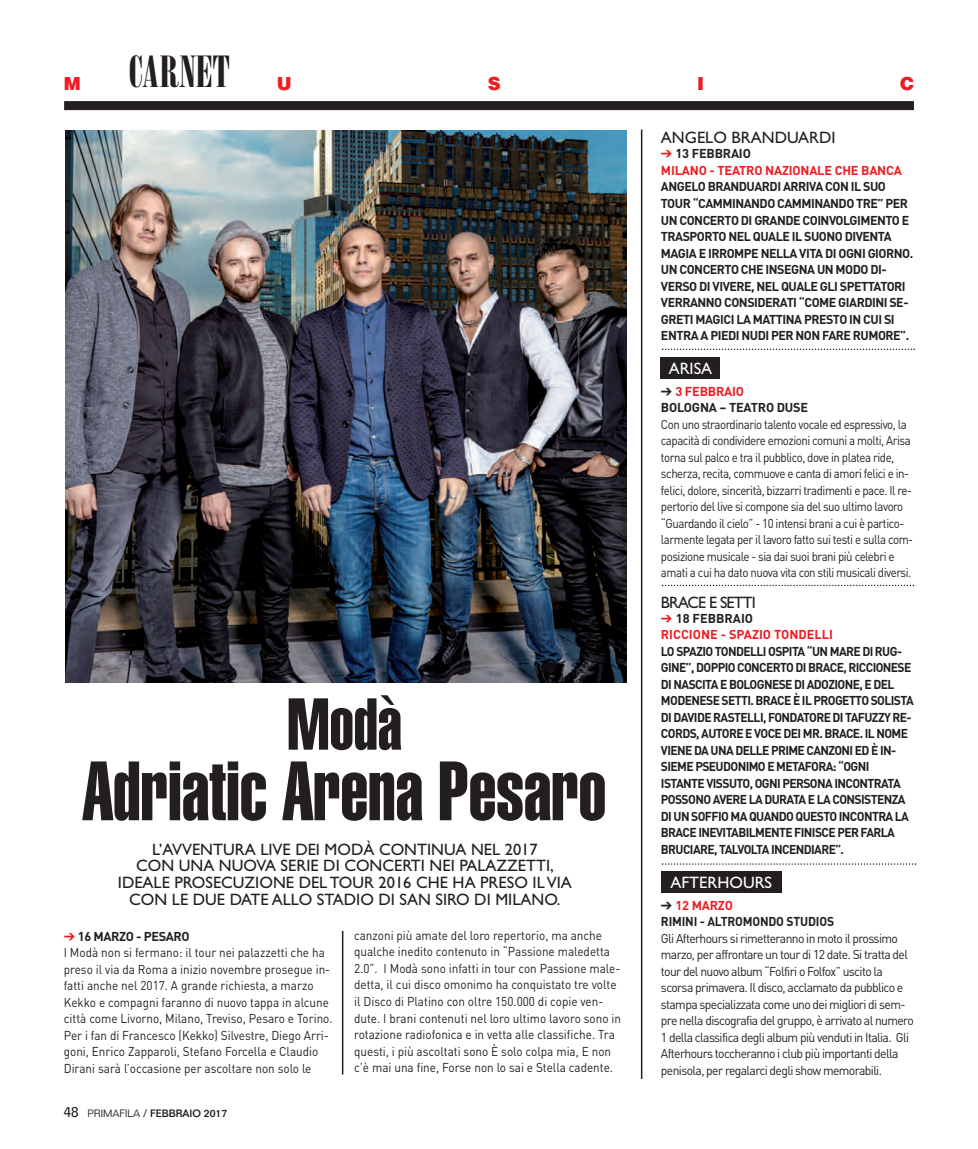
<style>
.page{position:relative;width:978px;height:1149px;background:#fff}
.page>*{position:absolute;margin:0;border:0;box-sizing:border-box;transform-origin:0 0}
.t1{font:82.5px "Helvetica LT Std Extra Comp";color:#231f20}
.t2{font:72px "Helvetica LT Std Extra Comp";color:#231f20}
.t3{font:43.5px "Bodoni Std Poster Compressed";color:#231f20}
.t4{font:900 18px "Helvetica LT Std";color:#ee1d23}
.t5{font:16.5px/17px "Gill Sans";color:#231f20;text-align:center}
.t6{font:16.5px "Gill Sans";color:#fff}
.t7{font:16.5px "Gill Sans";letter-spacing:-.05em;color:#231f20}
.t8{font:12.75px/16.5px "DIN";color:#231f20;scale:.92 1}
.t9{font:12.75px/16.5px "DIN";letter-spacing:-.04em;color:#231f20;scale:.9 1}
.t10{font:700 12.75px/16.5px "DIN";letter-spacing:-.05em;color:#231f20;scale:.95 1}
.t11{font:12.75px/16.5px "DIN";letter-spacing:-.04em;color:#231f20;scale:.95 1}
.t12{font:700 12.75px/16.5px "DIN";letter-spacing:-.05em;color:#231f20}
.t13{font:700 12.75px/16.5px "DIN";letter-spacing:-.015em;color:#ee1d23}
.t14{font:700 12.75px/16.5px "DIN";letter-spacing:-.015em;color:#231f20;scale:.95 1}
.t15{font:700 12.75px/16.5px "DIN";letter-spacing:-.015em;color:#231f20}
.t16{font:500 10.5px "Folio Std";color:#231f20}
.s1{color:#231f20}
.s2{color:#ee1d23}
.s3{font-weight:700}
.s4{font-family:"Bell Gothic Std";font-weight:700;font-size:13.5px}
.s5{font-weight:300}
</style>
<div class="page">
<div style="left:64px;top:101px;width:850px;height:9px;background:#231f20"></div>
<img style="left:66px;top:131px;width:561px;height:551px">
<hr style="left:641px;top:129px;width:1px;height:949px;background:#231f20">
<div style="left:661px;top:357px;width:59px;height:22px;background:#231f20"></div>
<div style="left:661px;top:871px;width:121px;height:21px;background:#231f20"></div>
<svg style="left:662px;top:348px;width:253px;height:2px"></svg>
<svg style="left:662px;top:863px;width:254px;height:1px"></svg>
<hr style="left:342px;top:930px;width:1px;height:144px;background:#231f20">
<svg style="left:662px;top:584px;width:252px;height:2px"></svg>
<h3 class="t3" style="left:128px;top:47px;width:103px">CARNET</h3>
<h3 class="t4" style="left:64px;top:77px;width:18px">M</h3>
<h3 class="t4" style="left:277px;top:77px;width:16px">U</h3>
<h3 class="t4" style="left:488px;top:77px;width:14px">S</h3>
<h3 class="t4" style="left:697px;top:77px;width:9px">I</h3>
<h3 class="t4" style="left:900px;top:77px;width:16px">C</h3>
<p class="t5" style="left:661px;top:131px;width:176px">ANGELO BRANDUARDI</p>
<p class="t13" style="left:661px;top:147px;width:242px">➔ <span class="s1">13 FEBBRAIO<br></span>MILANO - TEATRO NAZIONALE CHE BANCA</p>
<p class="t12" style="left:661px;top:180px;width:254px">ANGELO BRANDUARDI ARRIVA CON IL SUO TOUR “CAMMINANDO CAMMINANDO TRE” PER UN CONCERTO DI GRANDE COINVOLGIMENTO E TRASPORTO NEL QUALE IL SUONO DIVENTA MAGIA E IRROMPE NELLA VITA DI OGNI GIORNO.<br>UN CONCERTO CHE INSEGNA UN MODO DI-VERSO DI VIVERE, NEL QUALE GLI SPETTATORI VERRANNO CONSIDERATI “COME GIARDINI SE-GRETI MAGICI LA MATTINA PRESTO IN CUI SI ENTRA A PIEDI NUDI PER NON FARE RUMORE”.</p>
<h2 class="t2" style="left:287px;top:698px;width:116px">Modà</h2>
<h1 class="t1" style="left:83px;top:760px;width:525px">Adriatic Arena Pesaro</h1>
<p class="t5" style="left:118px;top:842px;width:456px">L’AVVENTURA LIVE DEI MODÀ CONTINUA NEL 2017<br>CON UNA NUOVA SERIE DI CONCERTI NEI PALAZZETTI, IDEALE PROSECUZIONE DEL TOUR 2016 CHE HA PRESO IL VIA CON LE DUE DATE ALLO STADIO DI SAN SIRO DI MILANO.</p>
<p class="t8" style="left:64px;top:928px;width:294px"><span class="s2">➔</span> <span class="s3">16 MARZO - PESARO<br></span>I Modà non si fermano: il tour nei palazzetti che ha preso il via da Roma a inizio novembre prosegue in&shy;fatti anche nel 2017. A grande richiesta, a marzo Kekko e compagni faranno di nuovo tappa in alcune città come Livorno, Milano, Treviso, Pesaro e Torino.<br>Per i fan di Francesco (Kekko) Silvestre, Diego Arri&shy;goni, Enrico Zapparoli, Stefano Forcella e Claudio Dirani sarà l’occasione per ascoltare non solo le</p>
<p class="t8" style="left:354px;top:928px;width:292px">canzoni più amate del loro repertorio, ma anche qualche inedito contenuto in “Passione maledetta 2.0”. I Modà sono infatti in tour con Passione male&shy;detta, il cui disco omonimo ha conquistato tre volte il Disco di Platino con oltre 150.000 di copie ven&shy;dute. I brani contenuti nel loro ultimo lavoro sono in rotazione radiofonica e in vetta alle classifiche. Tra questi, i più ascoltati sono È solo colpa mia, E non c’è mai una fine, Forse non lo sai e Stella cadente.</p>
<p class="t16" style="left:64px;top:1109px;width:165px"><span class="s4">48</span> <span class="s5">PRIMAFILA</span> / FEBBRAIO 2017</p>
<p class="t6" style="left:669px;top:362px;width:45px">ARISA</p>
<p class="t15" style="left:661px;top:384px;width:149px">➔ <span class="s2">3 FEBBRAIO<br></span>BOLOGNA – TEATRO DUSE</p>
<p class="t9" style="left:661px;top:417px;width:282px">Con uno straordinario talento vocale ed espressivo, la capacità di condividere emozioni comuni a molti, Arisa torna sul palco e tra il pubblico, dove in platea ride, scherza, recita, commuove e canta di amori felici e in&shy;felici, dolore, sincerità, bizzarri tradimenti e pace. Il re&shy;pertorio del live si compone sia del suo ultimo lavoro “Guardando il cielo” - 10 intensi brani a cui è partico&shy;larmente legata per il lavoro fatto sui testi e sulla com&shy;posizione musicale - sia dai suoi brani più celebri e amati a cui ha dato nuova vita con stili musicali diversi.</p>
<p class="t7" style="left:661px;top:596px;width:96px">BRACE E SETTI</p>
<p class="t13" style="left:661px;top:611px;width:174px">➔ <span class="s1">18 FEBBRAIO<br></span>RICCIONE - SPAZIO TONDELLI</p>
<p class="t10" style="left:661px;top:644px;width:268px">LO SPAZIO TONDELLI OSPITA “UN MARE DI RUG-GINE”, DOPPIO CONCERTO DI BRACE, RICCIONESE DI NASCITA E BOLOGNESE DI ADOZIONE, E DEL MODENESE SETTI. BRACE È IL PROGETTO SOLISTA DI DAVIDE RASTELLI, FONDATORE DI TAFUZZY RE-CORDS, AUTORE E VOCE DEI MR. BRACE. IL NOME VIENE DA UNA DELLE PRIME CANZONI ED È IN-SIEME PSEUDONIMO E METAFORA: “OGNI ISTANTE VISSUTO, OGNI PERSONA INCONTRATA POSSONO AVERE LA DURATA E LA CONSISTENZA DI UN SOFFIO MA QUANDO QUESTO INCONTRA LA BRACE INEVITABILMENTE FINISCE PER FARLA BRUCIARE, TALVOLTA INCENDIARE”.</p>
<p class="t6" style="left:670px;top:876px;width:103px">AFTERHOURS</p>
<p class="t14" style="left:661px;top:897px;width:184px">➔ <span class="s2">12 MARZO<br></span>RIMINI - ALTROMONDO STUDIOS</p>
<p class="t11" style="left:661px;top:930px;width:268px">Gli Afterhours si rimetteranno in moto il prossimo marzo, per affrontare un tour di 12 date. Si tratta del tour del nuovo album “Folfiri o Folfox” uscito la scorsa primavera. Il disco, acclamato da pubblico e stampa specializzata come uno dei migliori di sem&shy;pre nella discografia del gruppo, è arrivato al numero 1 della classifica degli album più venduti in Italia. Gli Afterhours toccheranno i club più importanti della penisola, per regalarci degli show memorabili.</p>
</div>
